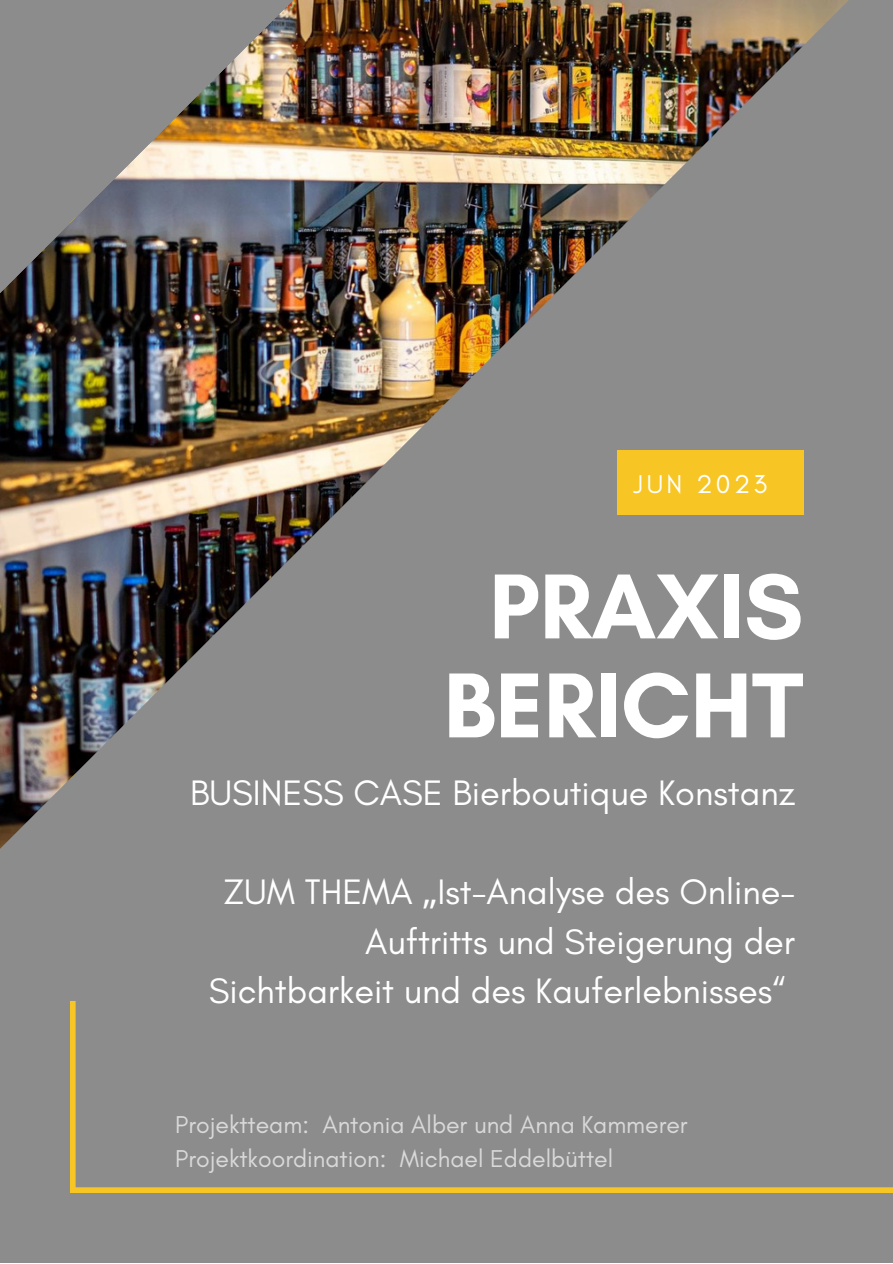
<style>
.page{position:relative;width:893px;height:1264px;background:#fff}
.page>*{position:absolute;margin:0;border:0;box-sizing:border-box;transform-origin:0 0}
.t1{font:700 93.9px/98.9px "Glacial Indifference";color:#fff;text-align:center}
.t2{font:36px/49.5px "Glacial Indifference";color:#fff;text-align:right}
.t3{font:26.25px "Glacial Indifference";letter-spacing:.13em;color:#fff}
.t4{font:24.75px "Glacial Indifference";color:#d9d9d9}
.s1{font-family:"Noto Sans"}
</style>
<div class="page">
<div style="left:0;top:0;width:892px;height:1262px;background:#8c8c8c"></div>
<svg style="left:70px;top:1001px;width:822px;height:192px"></svg>
<img style="left:0;top:0;width:849px;height:849px">
<img style="left:0;top:0;width:293px;height:293px">
<div style="left:616px;top:450px;width:187px;height:64px;background:#f7c625"></div>
<p class="t3" style="left:633px;top:467px;width:135px">JUN 2023</p>
<p class="t1" style="left:443px;top:556px;width:361px">PRAXIS<br>BERICHT</p>
<p class="t2" style="left:190px;top:767px;width:606px">BUSINESS CASE Bierboutique Konstanz</p>
<p class="t2" style="left:209px;top:866px;width:587px">ZUM THEMA <span class="s1">„</span>Ist-Analyse des Online-<br>Auftritts und Steigerung der<br>Sichtbarkeit und des Kauferlebnisses“</p>
<p class="t4" style="left:175px;top:1109px;width:514px">Projektteam: Antonia Alber und Anna Kammerer</p>
<p class="t4" style="left:175px;top:1143px;width:439px">Projektkoordination: Michael Eddelbüttel</p>
</div>
